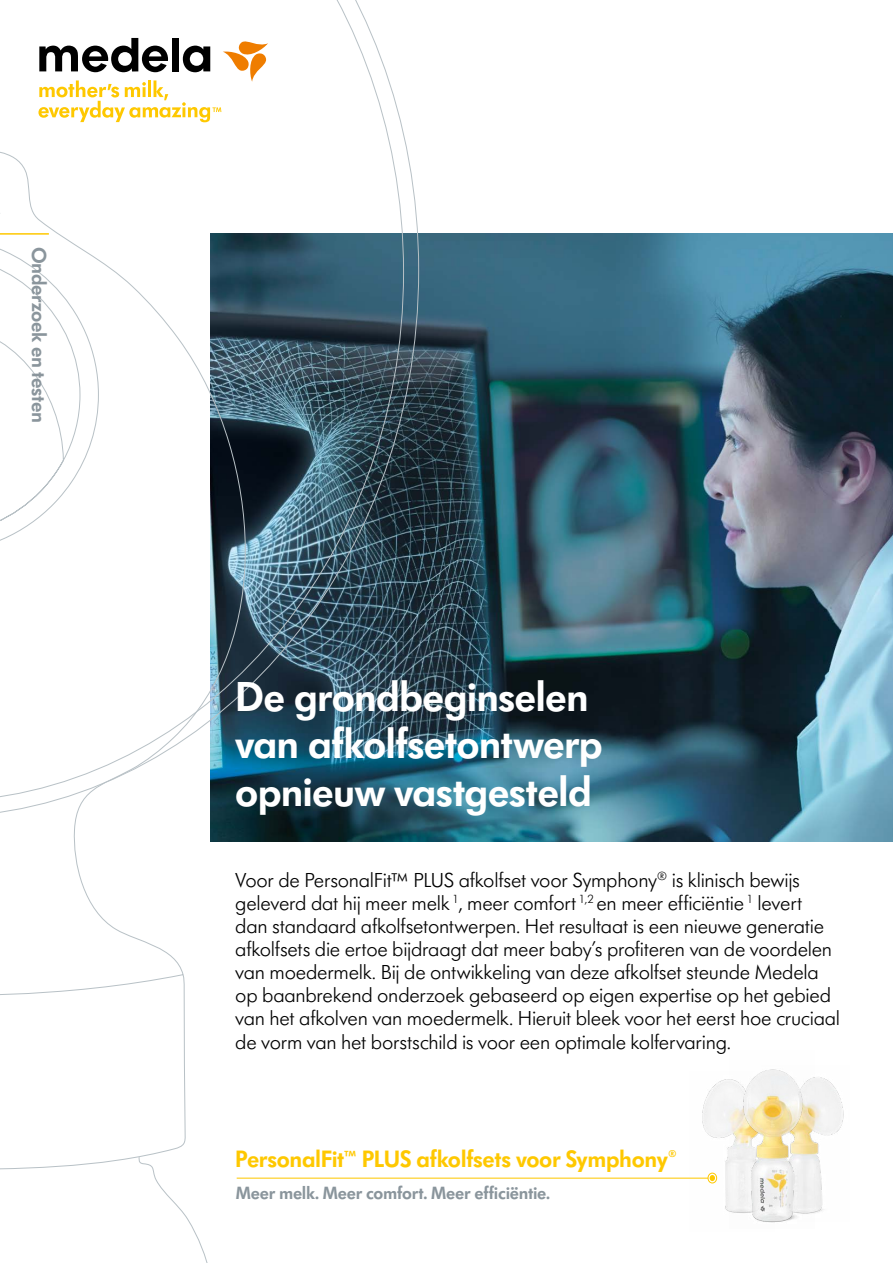
<style>
.page{position:relative;width:893px;height:1263px;background:#fff}
.page>*{position:absolute;margin:0;border:0;box-sizing:border-box;transform-origin:0 0}
.t1{font:600 43.5px/47.8px "Futura SB Medela";letter-spacing:-.015em;color:#fff}
.t2{font:600 24.6px "Futura SB Medela";letter-spacing:-.015em;color:#fec800}
.t3{font:300 21px/23.1px "Futura SB Medela";letter-spacing:-.01em;color:#000}
.t4{font:600 21px "Futura SB Medela";letter-spacing:-.015em;color:#8a959c}
.t5{font:600 18.45px "Futura SB Medela";letter-spacing:-.015em;color:#8a959c}
.t6{font:600 10.2px "Futura SB Medela";color:#fec800}
</style>
<div class="page">
<img style="left:253px;top:234px;width:640px;height:608px">
<svg style="left:0;top:818px;width:253px;height:445px"></svg>
<svg style="left:0;top:0;width:419px;height:818px"></svg>
<img style="left:702px;top:1079px;width:27px;height:133px">
<img style="left:815px;top:1077px;width:29px;height:136px">
<img style="left:729px;top:1069px;width:86px;height:154px">
<hr style="left:0;top:233px;width:49px;height:2px;background:#fec800">
<svg style="left:38px;top:38px;width:230px;height:84px"></svg>
<hr style="left:237px;top:1177px;width:471px;height:2px;background:#fec800">
<svg style="left:710px;top:1175px;width:5px;height:6px"></svg>
<div style="left:708px;top:1173px;width:9px;height:10px;border:1px solid #fec800;border-radius:50%"></div>
<p class="t4" style="left:52px;top:247px;width:178px;rotate:90deg">Onderzoek en testen</p>
<h1 class="t1" style="left:235px;top:672px;width:369px">De grondbeginselen van afkolfsetontwerp opnieuw vastgesteld</h1>
<p class="t3" style="left:235px;top:868px;width:606px">Voor de PersonalFit™ PLUS afkolfset voor Symphony<sup>®</sup> is klinisch bewijs geleverd dat hij meer melk <sup>1</sup>, meer comfort <sup>1,2</sup> en meer efficiëntie <sup>1</sup> levert dan standaard afkolfsetontwerpen. Het resultaat is een nieuwe generatie afkolfsets die ertoe bijdraagt dat meer baby’s profiteren van de voordelen van moedermelk. Bij de ontwikkeling van deze afkolfset steunde Medela op baanbrekend onderzoek gebaseerd op eigen expertise op het gebied van het afkolven van moedermelk. Hieruit bleek voor het eerst hoe cruciaal de vorm van het borstschild is voor een optimale kolfervaring.</p>
<p class="t2" style="left:235px;top:1144px;width:434px">PersonalFit<sup>™</sup> PLUS afkolfsets voor Symphony</p>
<p class="t5" style="left:236px;top:1182px;width:316px">Meer melk. Meer comfort. Meer efficiëntie.</p>
<p class="t6" style="left:668px;top:1147px;width:9px">®</p>
</div>
